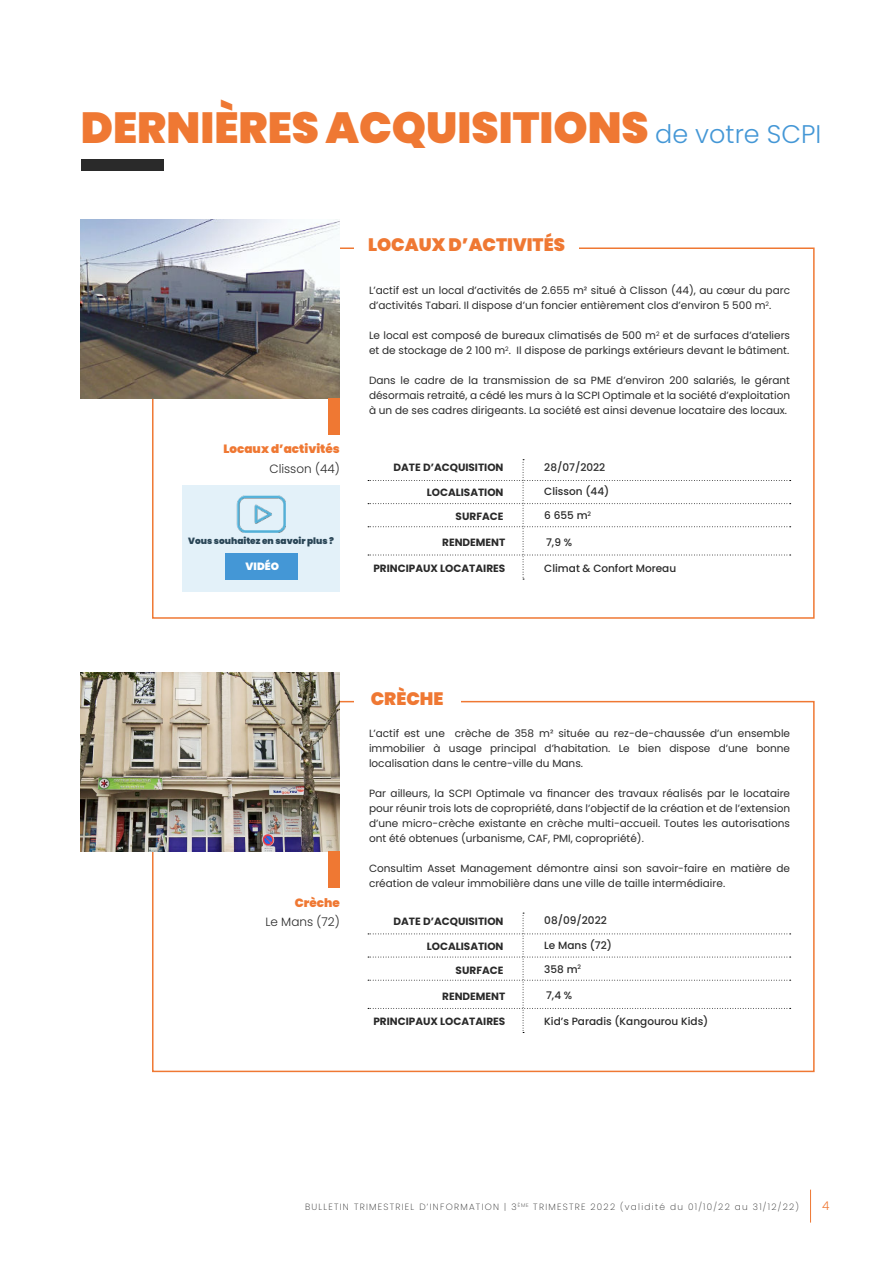
<style>
.page{position:relative;width:893px;height:1263px;background:#fff}
.page>*{position:absolute;margin:0;border:0;box-sizing:border-box;transform-origin:0 0}
.t1{font:900 43.5px "Poppins";color:#ef7833}
.t2{font:900 18px "Poppins";color:#ef7833}
.t3{font:900 12px "Poppins";color:#ef7833}
.t4{font:300 12px "Poppins";color:#2a2a2a}
.t5{font:300 12px "Poppins";color:#ef7833}
.t6{font:10.5px/15px "Poppins";color:#2a2a2a}
.t7{font:700 10.5px "Poppins";color:#2a2a2a}
.t8{font:500 10.5px "Poppins";color:#2a2a2a}
.t9{font:900 10.5px "Poppins";color:#fff}
.t10{font:200 9px "Poppins";letter-spacing:.14em;color:#2a2a2a}
.t11{font:900 9px "Poppins";color:#294556}
.s1{font-weight:300;font-size:25.5px;color:#4497d6}
</style>
<div class="page">
<hr style="left:810px;top:1189px;width:1px;height:33px;background:#ef7833">
<div style="left:81px;top:160px;width:83px;height:11px;background:#2a2a2a"></div>
<img style="left:81px;top:219px;width:259px;height:179px">
<svg style="left:368px;top:459px;width:423px;height:121px"></svg>
<div style="left:329px;top:398px;width:11px;height:36px;background:#ef7833"></div>
<div style="left:182px;top:485px;width:158px;height:106px;background:#e3f1f9"></div>
<img style="left:237px;top:496px;width:49px;height:36px">
<div style="left:225px;top:553px;width:72px;height:26px;background:#4497d6"></div>
<img style="left:81px;top:673px;width:259px;height:178px">
<svg style="left:368px;top:913px;width:423px;height:120px"></svg>
<div style="left:329px;top:851px;width:11px;height:37px;background:#ef7833"></div>
<h1 class="t1" style="left:81px;top:102px;width:742px">DERNIÈRES ACQUISITIONS <span class="s1">de votre SCPI</span></h1>
<h2 class="t2" style="left:368px;top:234px;width:198px">LOCAUX D’ACTIVITÉS</h2>
<p class="t3" style="left:223px;top:442px;width:118px">Locaux d’activités</p>
<p class="t4" style="left:269px;top:462px;width:72px">Clisson (44)</p>
<p class="t11" style="left:188px;top:536px;width:147px">Vous souhaitez en savoir plus ?</p>
<p class="t9" style="left:246px;top:560px;width:35px">VIDÉO</p>
<p class="t6" style="left:369px;top:283px;width:423px">L’actif est un local d’activités de 2.655 m² situé à Clisson (44), au cœur du parc d’activités Tabari. Il dispose d’un foncier entièrement clos d’environ 5 500 m<sup>2</sup>.</p>
<p class="t6" style="left:369px;top:328px;width:423px">Le local est composé de bureaux climatisés de 500 m<sup>2</sup> et de surfaces d’ateliers et de stockage de 2 100 m<sup>2</sup>. Il dispose de parkings extérieurs devant le bâtiment.</p>
<p class="t6" style="left:369px;top:373px;width:423px;text-align:justify">Dans le cadre de la transmission de sa PME d’environ 200 salariés, le gérant désormais retraité, a cédé les murs à la SCPI Optimale et la société d’exploitation à un de ses cadres dirigeants. La société est ainsi devenue locataire des locaux.</p>
<p class="t7" style="left:394px;top:461px;width:111px">DATE D’ACQUISITION</p>
<p class="t7" style="left:427px;top:486px;width:78px">LOCALISATION</p>
<p class="t7" style="left:456px;top:510px;width:49px">SURFACE</p>
<p class="t8" style="left:544px;top:461px;width:63px">28/07/2022</p>
<p class="t8" style="left:544px;top:485px;width:67px">Clisson (44)</p>
<p class="t8" style="left:544px;top:509px;width:48px">6 655 m<sup>2</sup></p>
<p class="t7" style="left:442px;top:536px;width:65px">RENDEMENT</p>
<p class="t8" style="left:546px;top:536px;width:27px">7,9 %</p>
<p class="t7" style="left:373px;top:562px;width:133px">PRINCIPAUX LOCATAIRES</p>
<p class="t8" style="left:544px;top:562px;width:133px">Climat &amp; Confort Moreau</p>
<p class="t3" style="left:295px;top:895px;width:47px">Crèche</p>
<p class="t4" style="left:265px;top:915px;width:76px">Le Mans (72)</p>
<h2 class="t2" style="left:371px;top:688px;width:74px">CRÈCHE</h2>
<p class="t6" style="left:369px;top:726px;width:423px;text-align:justify">L’actif est une crèche de 358 m² située au rez-de-chaussée d’un ensemble immobilier à usage principal d’habitation. Le bien dispose d’une bonne localisation dans le centre-ville du Mans.</p>
<p class="t6" style="left:369px;top:786px;width:423px;text-align:justify">Par ailleurs, la SCPI Optimale va financer des travaux réalisés par le locataire pour réunir trois lots de copropriété, dans l’objectif de la création et de l’extension d’une micro-crèche existante en crèche multi-accueil. Toutes les autorisations ont été obtenues (urbanisme, CAF, PMI, copropriété).</p>
<p class="t6" style="left:369px;top:861px;width:423px">Consultim Asset Management démontre ainsi son savoir-faire en matière de création de valeur immobilière dans une ville de taille intermédiaire.</p>
<p class="t7" style="left:394px;top:915px;width:111px">DATE D’ACQUISITION</p>
<p class="t7" style="left:427px;top:939px;width:78px">LOCALISATION</p>
<p class="t7" style="left:456px;top:963px;width:49px">SURFACE</p>
<p class="t8" style="left:544px;top:914px;width:64px">08/09/2022</p>
<p class="t8" style="left:544px;top:939px;width:69px">Le Mans (72)</p>
<p class="t8" style="left:544px;top:963px;width:38px">358 m<sup>2</sup></p>
<p class="t7" style="left:442px;top:990px;width:65px">RENDEMENT</p>
<p class="t8" style="left:546px;top:989px;width:28px">7,4 %</p>
<p class="t7" style="left:373px;top:1015px;width:133px">PRINCIPAUX LOCATAIRES</p>
<p class="t8" style="left:544px;top:1015px;width:166px">Kid’s Paradis (Kangourou Kids)</p>
<p class="t10" style="left:305px;top:1202px;width:495px">BULLETIN TRIMESTRIEL D’INFORMATION | 3<sup>ÈME</sup> TRIMESTRE 2022 (validité du 01/10/22 au 31/12/22)</p>
<p class="t5" style="left:822px;top:1199px;width:9px">4</p>
</div>
